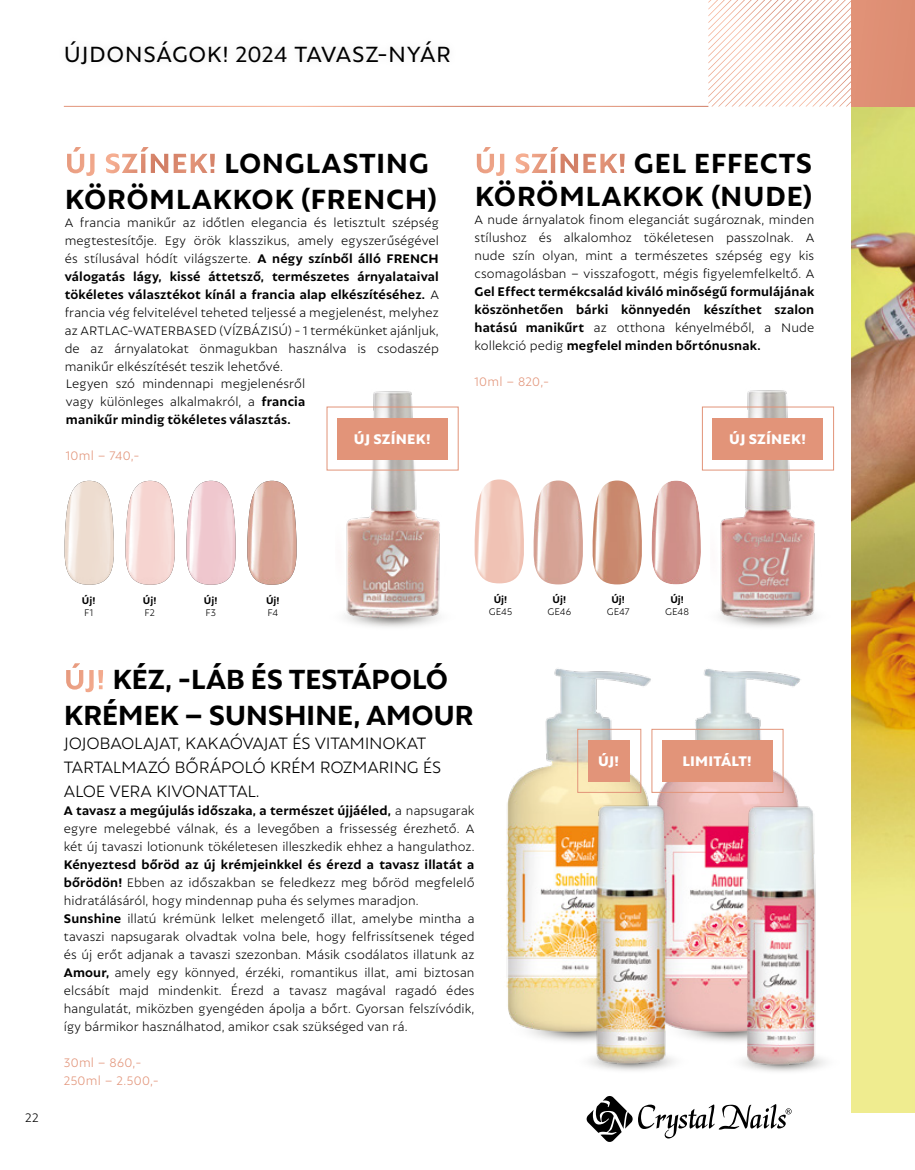
<style>
.page{position:relative;width:915px;height:1170px;background:#fff}
.page>*{position:absolute;margin:0;border:0;box-sizing:border-box;transform-origin:0 0}
.t1{font:700 30px/36px "Autor";letter-spacing:.01em;color:#000}
.t2{font:700 30px/36px "Autor";letter-spacing:-.015em;color:#000}
.t3{font:24px "Autor";letter-spacing:.02em;color:#000}
.t4{font:300 18px/24px "Autor";letter-spacing:-.015em;color:#000}
.t5{font:800 15px "Autor";letter-spacing:.01em;color:#fff}
.t6{font:300 13.5px/18px "Autor";letter-spacing:.005em;color:#000;text-align:justify}
.t7{font:700 13.5px/18px "Autor";letter-spacing:.01em;color:#000;text-align:justify}
.t8{font:300 13.5px/18px "Autor";letter-spacing:.025em;color:#e29479}
.t9{font:700 10.5px "Autor";color:#000}
.t10{font:300 10.5px "Autor";letter-spacing:.01em;color:#000}
.s1{color:#fff}
.s2{font-weight:700}
.s3{font-weight:300}
</style>
<div class="page">
<img style="left:710px;top:390px;width:113px;height:234px">
<img style="left:336px;top:391px;width:113px;height:234px">
<svg style="left:708px;top:0;width:142px;height:106px"></svg>
<svg style="left:586px;top:1096px;width:205px;height:45px"></svg>
<img style="left:851px;top:106px;width:63px;height:1006px">
<div style="left:850px;top:0;width:64px;height:106px;background:#de8f74"></div>
<img style="left:125px;top:481px;width:50px;height:103px">
<img style="left:533px;top:480px;width:50px;height:104px">
<img style="left:186px;top:481px;width:50px;height:103px">
<img style="left:592px;top:480px;width:50px;height:104px">
<img style="left:64px;top:481px;width:50px;height:103px">
<img style="left:474px;top:479px;width:50px;height:104px">
<img style="left:247px;top:481px;width:50px;height:103px">
<svg style="left:651px;top:480px;width:50px;height:105px"></svg>
<div style="left:326px;top:406px;width:132px;height:64px;border:1px solid #e29479"></div>
<div style="left:337px;top:418px;width:110px;height:41px;background:#e29479"></div>
<div style="left:701px;top:406px;width:132px;height:64px;border:1px solid #e29479"></div>
<div style="left:712px;top:418px;width:110px;height:41px;background:#e29479"></div>
<img style="left:751px;top:1048px;width:117px;height:28px">
<img style="left:506px;top:668px;width:143px;height:370px">
<img style="left:649px;top:669px;width:152px;height:369px">
<img style="left:589px;top:800px;width:80px;height:267px">
<img style="left:739px;top:801px;width:80px;height:267px">
<div style="left:577px;top:729px;width:64px;height:63px;border:1px solid #e29479"></div>
<div style="left:587px;top:740px;width:42px;height:41px;background:#e29479"></div>
<img style="left:907px;top:1041px;width:7px;height:40px">
<div style="left:651px;top:729px;width:132px;height:63px;border:1px solid #e29479"></div>
<div style="left:661px;top:740px;width:111px;height:41px;background:#e29479"></div>
<h2 class="t3" style="left:64px;top:39px;width:388px">ÚJDONSÁGOK! 2024 TAVASZ-NYÁR</h2>
<h1 class="t1" style="left:65px;top:144px;width:373px"><span class="s1">ÚJ SZÍNEK!</span> LONGLASTING<br>KÖRÖMLAKKOK (FRENCH)</h1>
<p class="t6" style="left:65px;top:213px;width:375px">A francia manikűr az időtlen elegancia és letisztult szépség megtestesítője. Egy örök klasszikus, amely egyszerűségével és stílusával hódít világszerte. <span class="s2">A négy színből álló FRENCH válogatás lágy, kissé áttetsző, természetes árnyalataival tökéletes választékot kínál a francia alap elkészítéséhez.</span> A francia vég felvitelével teheted teljessé a megjelenést, melyhez az ARTLAC-WATERBASED (VÍZBÁZISÚ) - 1 termékünket ajánljuk, de az árnyalatokat önmagukban használva is csodaszép manikűr elkészítését teszik lehetővé.</p>
<h1 class="t1" style="left:474px;top:146px;width:339px;line-height:33px"><span class="s1">ÚJ SZÍNEK!</span> GEL EFFECTS<br>KÖRÖMLAKKOK (NUDE)</h1>
<p class="t6" style="left:474px;top:210px;width:341px">A nude árnyalatok finom eleganciát sugároznak, minden stílushoz és alkalomhoz tökéletesen passzolnak. A nude szín olyan, mint a természetes szépség egy kis csomagolásban – visszafogott, mégis figyelemfelkeltő. A</p>
<p class="t7" style="left:474px;top:282px;width:341px">Gel Effect termékcsalád kiváló minőségű formulájának köszönhetően bárki könnyedén készíthet szalon hatású manikűrt <span class="s3">az otthona kényelméből, a Nude kollekció pedig</span> megfelel minden bőrtónusnak.</p>
<p class="t8" style="left:474px;top:372px;width:76px">10ml – 820,-</p>
<p class="t6" style="left:66px;top:374px;width:241px">Legyen szó mindennapi megjelenésről vagy különleges alkalmakról, a <span class="s2">francia manikűr mindig tökéletes választás.</span></p>
<p class="t8" style="left:66px;top:446px;width:75px">10ml – 740,-</p>
<p class="t5" style="left:353px;top:430px;width:78px">ÚJ SZÍNEK!</p>
<p class="t5" style="left:728px;top:430px;width:78px">ÚJ SZÍNEK!</p>
<p class="t6" style="left:25px;top:1107px;width:15px">22</p>
<p class="t9" style="left:82px;top:593px;width:15px">Új!</p>
<p class="t10" style="left:84px;top:605px;width:11px">F1</p>
<p class="t9" style="left:143px;top:593px;width:15px">Új!</p>
<p class="t10" style="left:144px;top:605px;width:12px">F2</p>
<p class="t9" style="left:204px;top:593px;width:15px">Új!</p>
<p class="t10" style="left:205px;top:605px;width:12px">F3</p>
<p class="t9" style="left:266px;top:593px;width:15px">Új!</p>
<p class="t10" style="left:267px;top:605px;width:12px">F4</p>
<p class="t9" style="left:493px;top:593px;width:15px">Új!</p>
<p class="t10" style="left:488px;top:605px;width:25px">GE45</p>
<h1 class="t2" style="left:64px;top:660px;width:411px"><span class="s1">ÚJ!</span> KÉZ, -LÁB ÉS TESTÁPOLÓ<br>KRÉMEK – SUNSHINE, AMOUR</h1>
<h3 class="t4" style="left:64px;top:730px;width:379px">JOJOBAOLAJAT, KAKAÓVAJAT ÉS VITAMINOKAT<br>TARTALMAZÓ BŐRÁPOLÓ KRÉM ROZMARING ÉS<br>ALOE VERA KIVONATTAL.</h3>
<p class="t6" style="left:64px;top:801px;width:412px"><span class="s2">A tavasz a megújulás időszaka, a természet újjáéled,</span> a napsugarak egyre melegebbé válnak, és a levegőben a frissesség érezhető. A két új tavaszi lotionunk tökéletesen illeszkedik ehhez a hangulathoz.</p>
<p class="t6" style="left:64px;top:855px;width:412px;text-align:left"><span class="s2">Kényeztesd bőröd az új krémjeinkkel és érezd a tavasz illatát a bőrödön!</span> Ebben az időszakban se feledkezz meg bőröd megfelelő hidratálásáról, hogy mindennap puha és selymes maradjon.<br><span class="s2">Sunshine</span> illatú krémünk lelket melengető illat, amelybe mintha a tavaszi napsugarak olvadtak volna bele, hogy felfrissítsenek téged és új erőt adjanak a tavaszi szezonban. Másik csodálatos illatunk az <span class="s2">Amour,</span> amely egy könnyed, érzéki, romantikus illat, ami biztosan elcsábít majd mindenkit. Érezd a tavasz magával ragadó édes hangulatát, miközben gyengéden ápolja a bőrt. Gyorsan felszívódik, így bármikor használhatod, amikor csak szükséged van rá.</p>
<p class="t8" style="left:64px;top:1053px;width:97px">30ml – 860,-<br>250ml – 2.500,-</p>
<p class="t9" style="left:552px;top:593px;width:15px">Új!</p>
<p class="t10" style="left:547px;top:605px;width:25px">GE46</p>
<p class="t9" style="left:611px;top:593px;width:15px">Új!</p>
<p class="t10" style="left:606px;top:605px;width:24px">GE47</p>
<p class="t9" style="left:670px;top:593px;width:15px">Új!</p>
<p class="t10" style="left:664px;top:605px;width:26px">GE48</p>
<p class="t5" style="left:597px;top:752px;width:23px">ÚJ!</p>
<p class="t5" style="left:682px;top:752px;width:71px">LIMITÁLT!</p>
</div>
